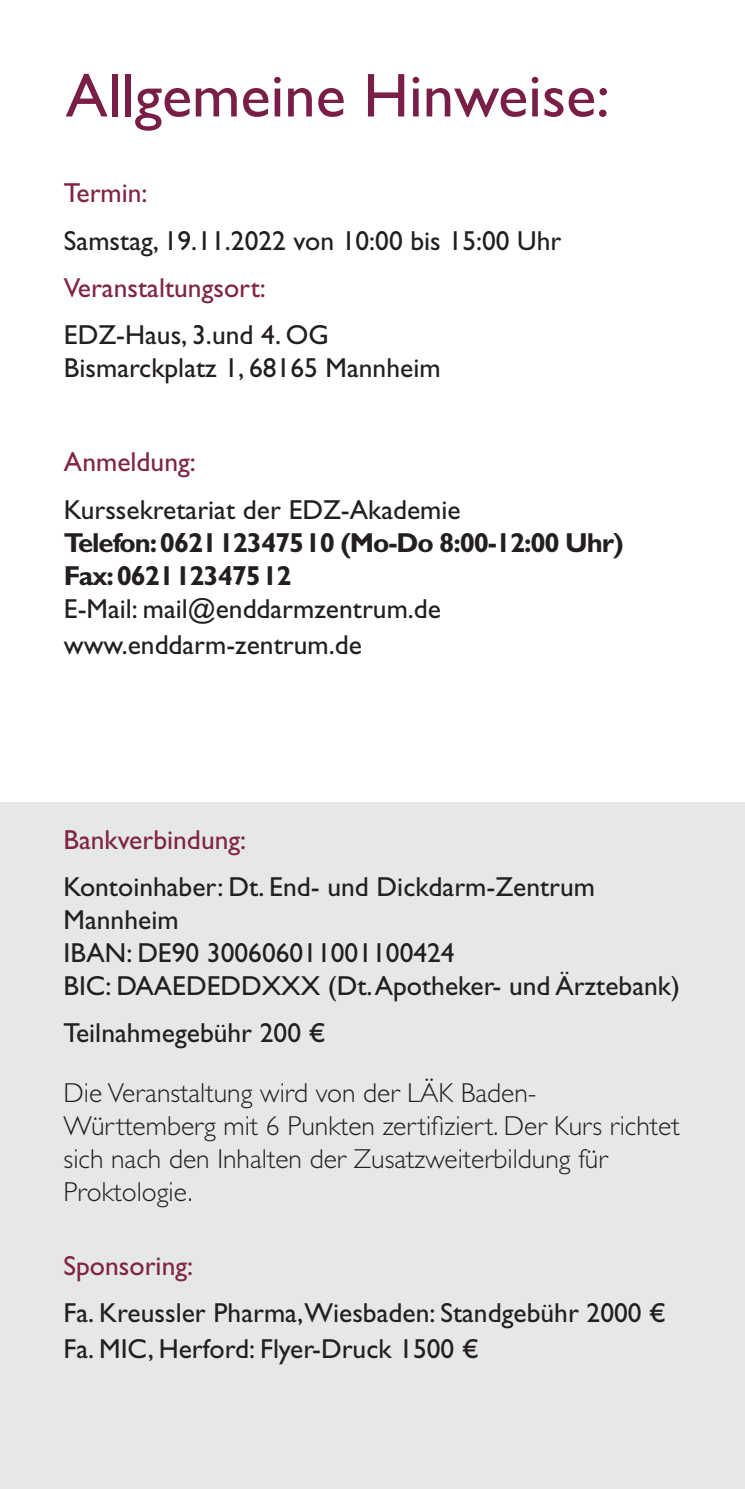
<style>
.page{position:relative;width:745px;height:1489px;background:#fff}
.page>*{position:absolute;margin:0;border:0;box-sizing:border-box;transform-origin:0 0}
.t1{font:62px "Gill Sans";color:#781e47}
.t2{font:27.5px/33px "Gill Sans Std";color:#231f20}
.t3{font:300 27.5px/33px "Gill Sans Std";color:#231f20}
.t4{font:27.5px "Gill Sans Std";color:#802445}
.t5{font:700 27.5px/33px "Gill Sans Std";letter-spacing:-.04em;color:#231f20}
</style>
<div class="page">
<div style="left:0;top:803px;width:744px;height:685px;background:#e6e7e9"></div>
<h1 class="t1" style="left:66px;top:59px;width:545px">Allgemeine Hinweise:</h1>
<p class="t4" style="left:64px;top:177px;width:85px">Termin:</p>
<p class="t2" style="left:64px;top:224px;width:498px">Samstag, 19.11.2022 von 10:00 bis 15:00 Uhr</p>
<p class="t4" style="left:64px;top:272px;width:203px">Veranstaltungsort:</p>
<p class="t2" style="left:64px;top:318px;width:378px">EDZ-Haus, 3.und 4. OG<br>Bismarckplatz 1, 68165 Mannheim</p>
<p class="t4" style="left:64px;top:446px;width:133px">Anmeldung:</p>
<p class="t2" style="left:64px;top:493px;width:398px">Kurssekretariat der EDZ-Akademie</p>
<p class="t5" style="left:64px;top:525px;width:560px">Telefon: 062112347510 (Mo-Do 8:00-12:00 Uhr)<br>Fax: 062112347512</p>
<p class="t2" style="left:64px;top:590px;width:378px;line-height:36px">E-Mail: mail@enddarmzentrum.de www.enddarm-zentrum.de</p>
<p class="t4" style="left:64px;top:823px;width:184px">Bankverbindung:</p>
<p class="t2" style="left:64px;top:870px;width:617px">Kontoinhaber: Dt. End- und Dickdarm-Zentrum Mannheim<br>IBAN: DE90 300606011001100424<br>BIC: DAAEDEDDXXX (Dt. Apotheker- und Ärztebank)</p>
<p class="t2" style="left:64px;top:1016px;width:263px">Teilnahmegebühr 200 €</p>
<p class="t3" style="left:64px;top:1076px;width:617px">Die Veranstaltung wird von der LÄK Baden-Württemberg mit 6 Punkten zertifiziert. Der Kurs richtet sich nach den Inhalten der Zusatzweiterbildung für Proktologie.</p>
<p class="t4" style="left:64px;top:1249px;width:131px">Sponsoring:</p>
<p class="t2" style="left:64px;top:1294px;width:603px;line-height:36px">Fa. Kreussler Pharma,Wiesbaden: Standgebühr 2000 €<br>Fa. MIC, Herford: Flyer-Druck 1500 €</p>
</div>
